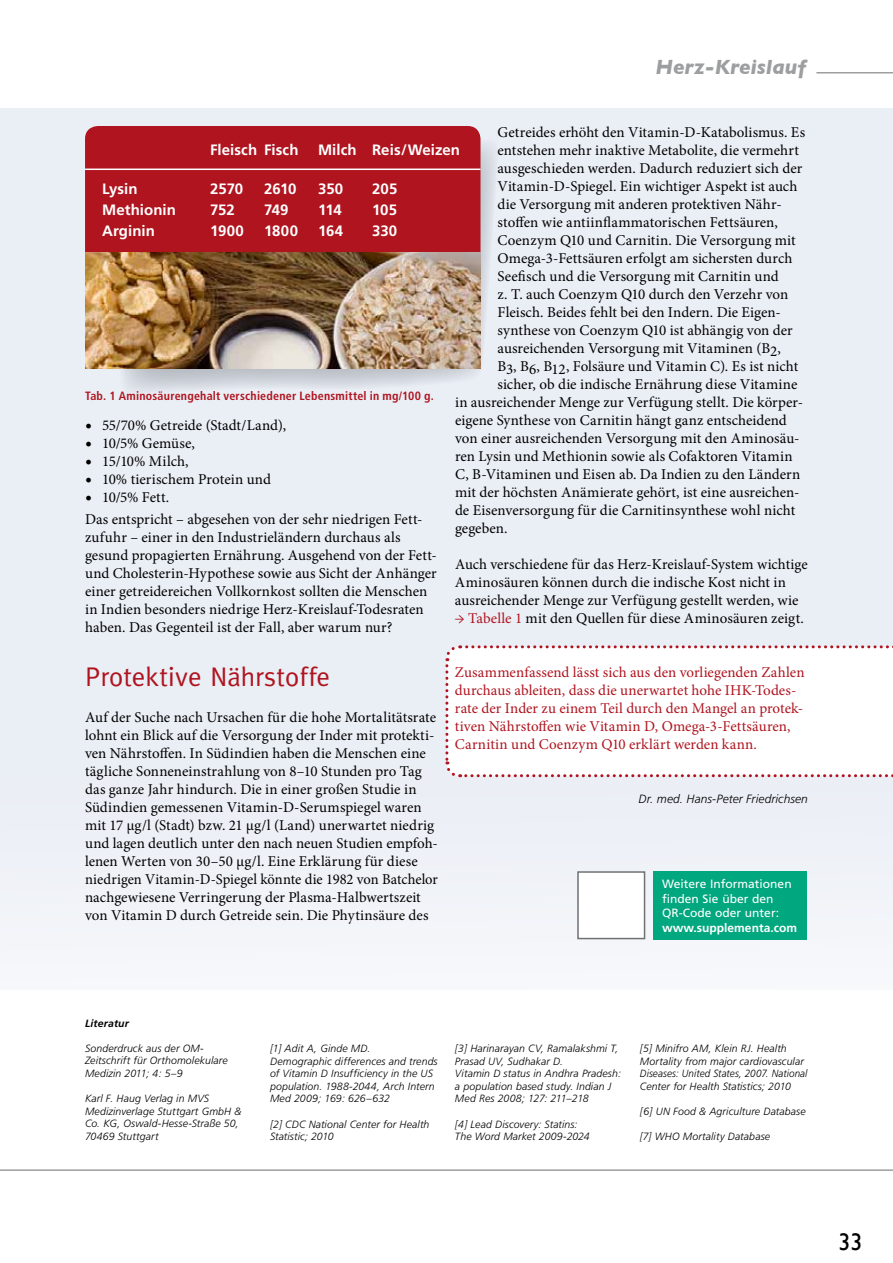
<style>
.page{position:relative;width:893px;height:1263px;background:#fff}
.page>*{position:absolute;margin:0;border:0;box-sizing:border-box;transform-origin:0 0}
.t1{font:27px "Meta";color:#af141f}
.t2{font:24px "Gill Sans";color:#000}
.t3{font:italic 700 21px "Gill Sans";color:#9c9e9f}
.t4{font:15px/18px "Minion Pro";color:#000}
.t5{font:15px/18px "Minion Pro";color:#af141f}
.t6{font:700 15px "Frutiger";letter-spacing:.005em;color:#fff}
.t7{font:700 condensed 12px "Frutiger";letter-spacing:.02em;color:#af141f}
.t8{font:12px/14.4px "Frutiger";color:#fff}
.t9{font:italic 300 12px "Frutiger";letter-spacing:.005em;color:#000}
.t10{font:700 12px "Frutiger";color:#fff}
.t11{font:italic 300 10.5px/12.6px "Frutiger";letter-spacing:.01em;color:#000}
.t12{font:italic 700 10.5px "Frutiger";letter-spacing:.015em;color:#000}
.s1{color:#af141f}
.s2{font-size:18px}
</style>
<div class="page">
<hr style="left:816px;top:72px;width:77px;height:2px;background:#9c9e9f">
<div style="left:0;top:108px;width:893px;height:1063px;background:#eaeef5"></div>
<div style="left:0;top:990px;width:893px;height:179px;background:#fff"></div>
<svg style="left:445px;top:645px;width:448px;height:133px;background:#fcf9fa"></svg>
<div style="left:577px;top:871px;width:68px;height:68px;background:#fff;border:2px solid #707172"></div>
<div style="left:654px;top:871px;width:153px;height:68px;background:#00a77f"></div>
<svg style="left:116px;top:137px;width:379px;height:253px"></svg>
<div style="left:85px;top:126px;width:395px;height:153px;background:#af141f;border-radius:13px"></div>
<hr style="left:85px;top:169px;width:395px;height:1px;background:#fff">
<img style="left:85px;top:252px;width:395px;height:116px">
<hr style="left:0;top:1169px;width:893px;height:2px;background:#9c9e9f">
<h3 class="t3" style="left:655px;top:55px;width:153px">Herz-Kreislauf</h3>
<p class="t4" style="left:497px;top:123px;width:309px">Getreides erhöht den Vitamin-D-Katabolismus. Es</p>
<p class="t4" style="left:498px;top:141px;width:303px">entstehen mehr inaktive Metabolite, die vermehrt</p>
<p class="t4" style="left:498px;top:159px;width:306px">ausgeschieden werden. Dadurch reduziert sich der</p>
<p class="t4" style="left:498px;top:177px;width:301px">Vitamin-D-Spiegel. Ein wichtiger Aspekt ist auch</p>
<p class="t4" style="left:498px;top:195px;width:286px">die Versorgung mit anderen protektiven Nähr-</p>
<p class="t4" style="left:498px;top:213px;width:282px">stoffen wie antiinflammatorischen Fettsäuren,</p>
<p class="t4" style="left:498px;top:231px;width:300px">Coenzym Q10 und Carnitin. Die Versorgung mit</p>
<p class="t4" style="left:498px;top:249px;width:296px">Omega-3-Fettsäuren erfolgt am sichersten durch</p>
<p class="t4" style="left:498px;top:267px;width:283px">Seefisch und die Versorgung mit Carnitin und</p>
<p class="t4" style="left:498px;top:285px;width:292px">z. T. auch Coenzym Q10 durch den Verzehr von</p>
<p class="t4" style="left:498px;top:303px;width:285px">Fleisch. Beides fehlt bei den Indern. Die Eigen-</p>
<p class="t4" style="left:498px;top:321px;width:297px">synthese von Coenzym Q10 ist abhängig von der</p>
<p class="t4" style="left:498px;top:339px;width:285px">ausreichenden Versorgung mit Vitaminen (B2,</p>
<p class="t4" style="left:498px;top:357px;width:302px">B3, B6, B12, Folsäure und Vitamin C). Es ist nicht</p>
<p class="t4" style="left:498px;top:375px;width:301px">sicher, ob die indische Ernährung diese Vitamine</p>
<p class="t4" style="left:455px;top:393px;width:350px">in ausreichender Menge zur Verfügung stellt. Die körper-</p>
<p class="t4" style="left:455px;top:411px;width:333px">eigene Synthese von Carnitin hängt ganz entscheidend</p>
<p class="t4" style="left:455px;top:429px;width:346px">von einer ausreichenden Versorgung mit den Aminosäu-</p>
<p class="t4" style="left:455px;top:447px;width:339px">ren Lysin und Methionin sowie als Cofaktoren Vitamin</p>
<p class="t4" style="left:455px;top:465px;width:347px">C, B‑Vitaminen und Eisen ab. Da Indien zu den Ländern</p>
<p class="t4" style="left:455px;top:483px;width:346px">mit der höchsten Anämierate gehört, ist eine ausreichen-</p>
<p class="t4" style="left:455px;top:501px;width:342px">de Eisenversorgung für die Carnitinsynthese wohl nicht</p>
<p class="t4" style="left:455px;top:519px;width:54px">gegeben.</p>
<p class="t4" style="left:455px;top:555px;width:354px">Auch verschiedene für das Herz-Kreislauf-System wichtige<br>Aminosäuren können durch die indische Kost nicht in ausreichender Menge zur Verfügung gestellt werden, wie</p>
<p class="t4" style="left:455px;top:609px;width:351px"><span class="s1">→ Tabelle 1</span> mit den Quellen für diese Aminosäuren zeigt.</p>
<p class="t5" style="left:455px;top:663px;width:351px">Zusammenfassend lässt sich aus den vorliegenden Zahlen durchaus ableiten, dass die unerwartet hohe IHK-Todes&shy;rate der Inder zu einem Teil durch den Mangel an protek&shy;tiven Nährstoffen wie Vitamin D, Omega-3-Fettsäuren, Carnitin und Coenzym Q10 erklärt werden kann.</p>
<p class="t6" style="left:210px;top:141px;width:90px">Fleisch Fisch</p>
<p class="t6" style="left:318px;top:141px;width:144px">Milch Reis/Weizen</p>
<p class="t6" style="left:102px;top:180px;width:37px">Lysin</p>
<p class="t6" style="left:210px;top:180px;width:35px">2570</p>
<p class="t6" style="left:264px;top:180px;width:34px">2610</p>
<p class="t6" style="left:318px;top:180px;width:27px">350</p>
<p class="t6" style="left:372px;top:180px;width:27px">205</p>
<p class="t6" style="left:102px;top:201px;width:75px">Methionin</p>
<p class="t6" style="left:210px;top:201px;width:26px">752</p>
<p class="t6" style="left:264px;top:201px;width:26px">749</p>
<p class="t6" style="left:318px;top:201px;width:25px">114</p>
<p class="t6" style="left:372px;top:201px;width:26px">105</p>
<p class="t6" style="left:102px;top:222px;width:54px">Arginin</p>
<p class="t6" style="left:210px;top:222px;width:35px">1900</p>
<p class="t6" style="left:264px;top:222px;width:35px">1800</p>
<p class="t6" style="left:318px;top:222px;width:27px">164</p>
<p class="t6" style="left:372px;top:222px;width:27px">330</p>
<p class="t7" style="left:85px;top:389px;width:351px">Tab. 1 Aminosäurengehalt verschiedener Lebensmittel in mg/100 g.</p>
<p class="t4" style="left:85px;top:416px;width:203px"><span class="s2">•</span> 55/70% Getreide (Stadt/Land),</p>
<p class="t4" style="left:85px;top:434px;width:111px"><span class="s2">•</span> 10/5% Gemüse,</p>
<p class="t4" style="left:85px;top:452px;width:105px"><span class="s2">•</span> 15/10% Milch,</p>
<p class="t4" style="left:85px;top:470px;width:187px"><span class="s2">•</span> 10% tierischem Protein und</p>
<p class="t4" style="left:85px;top:486px;width:337px;line-height:22.2px"><span class="s2">•</span> 10/5% Fett.<br>Das entspricht – abgesehen von der sehr niedrigen Fett-</p>
<p class="t4" style="left:85px;top:529px;width:353px">zufuhr – einer in den Industrieländern durchaus als gesund propagierten Ernährung. Ausgehend von der Fett&shy;und Cholesterin-Hypothese sowie aus Sicht der Anhänger einer getreidereichen Vollkornkost sollten die Menschen in Indien besonders niedrige Herz-Kreislauf-Todesraten haben. Das Gegenteil ist der Fall, aber warum nur?</p>
<h1 class="t1" style="left:85px;top:661px;width:247px">Protektive Nährstoffe</h1>
<p class="t4" style="left:85px;top:709px;width:354px">Auf der Suche nach Ursachen für die hohe Mortalitätsrate lohnt ein Blick auf die Versorgung der Inder mit protekti&shy;ven Nährstoffen. In Südindien haben die Menschen eine tägliche Sonneneinstrahlung von 8–10 Stunden pro Tag das ganze Jahr hindurch. Die in einer großen Studie in Südindien gemessenen Vitamin-D-Serumspiegel waren mit 17 μg/l (Stadt) bzw. 21 μg/l (Land) unerwartet niedrig und lagen deutlich unter den nach neuen Studien empfoh&shy;lenen Werten von 30–50 μg/l. Eine Erklärung für diese niedrigen Vitamin-D-Spiegel könnte die 1982 von Batchelor nachgewiesene Verringerung der Plasma-Halbwertszeit von Vitamin D durch Getreide sein. Die Phytinsäure des</p>
<p class="t9" style="left:639px;top:792px;width:171px">Dr. med. Hans-Peter Friedrichsen</p>
<p class="t8" style="left:662px;top:877px;width:131px">Weitere Informationen finden Sie über den<br>QR-Code oder unter:</p>
<p class="t10" style="left:662px;top:920px;width:136px">www.supplementa.com</p>
<p class="t12" style="left:85px;top:1017px;width:45px">Literatur</p>
<p class="t11" style="left:85px;top:1042px;width:144px">Sonderdruck aus der OM-<br>Zeitschrift für Orthomolekulare<br>Medizin 2011; 4: 5–9</p>
<p class="t11" style="left:85px;top:1092px;width:158px">Karl F. Haug Verlag in MVS<br>Medizinverlage Stuttgart GmbH &amp;<br>Co. KG, Oswald-Hesse-Straße 50,<br>70469 Stuttgart</p>
<p class="t11" style="left:270px;top:1042px;width:169px">[1] Adit A, Ginde MD.<br>Demographic differences and trends of Vitamin D Insufficiency in the US population. 1988-2044, Arch Intern<br>Med 2009; 169: 626–632</p>
<p class="t11" style="left:270px;top:1117px;width:161px">[2] CDC National Center for Health<br>Statistic; 2010</p>
<p class="t11" style="left:455px;top:1042px;width:167px">[3] Harinarayan CV, Ramalakshmi T,<br>Prasad UV, Sudhakar D.<br>Vitamin D status in Andhra Pradesh: a population based study. Indian J<br>Med Res 2008; 127: 211–218</p>
<p class="t11" style="left:455px;top:1117px;width:136px">[4] Lead Discovery: Statins:<br>The Word Market 2009-2024</p>
<p class="t11" style="left:640px;top:1042px;width:169px">[5] Minifro AM, Klein RJ. Health Mortality from major cardiovascular Diseases: United States, 2007. National Center for Health Statistics; 2010</p>
<p class="t11" style="left:640px;top:1105px;width:167px">[6] UN Food &amp; Agriculture Database</p>
<p class="t11" style="left:640px;top:1130px;width:132px">[7] WHO Mortality Database</p>
<h2 class="t2" style="left:838px;top:1228px;width:25px">33</h2>
</div>
